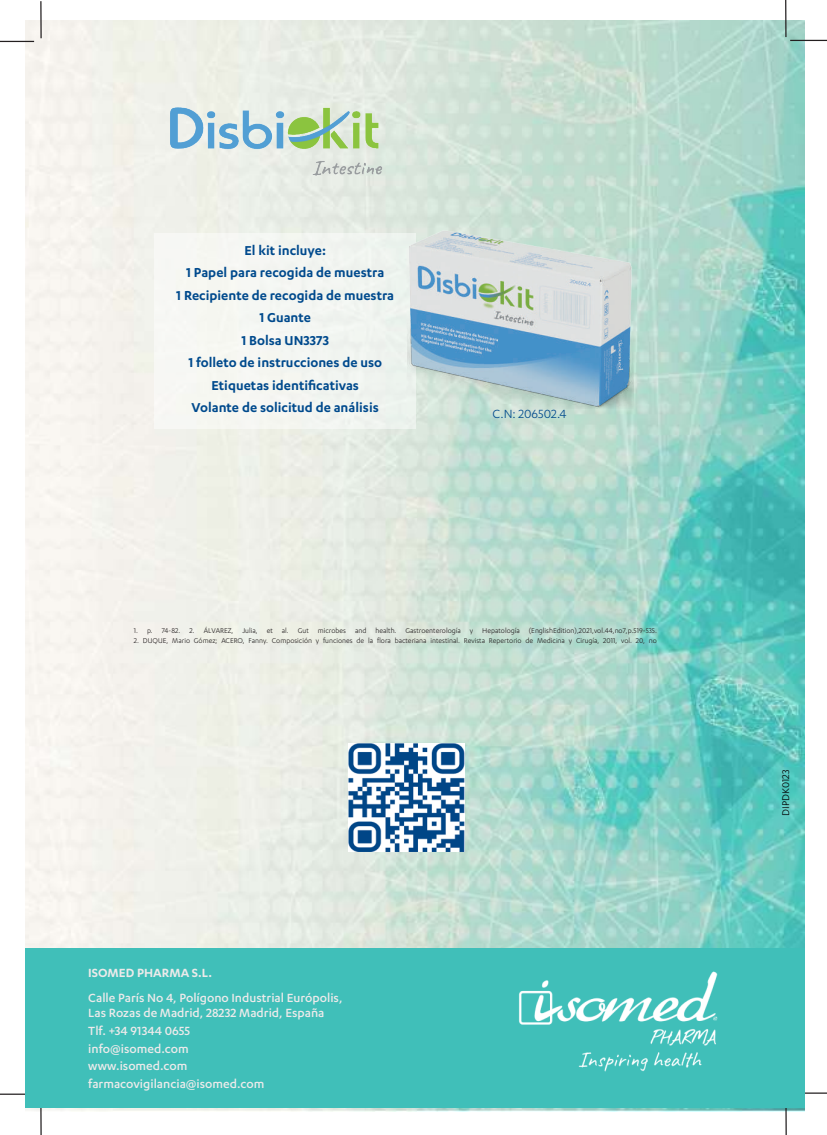
<style>
.page{position:relative;width:827px;height:1135px;background:#fff}
.page>*{position:absolute;margin:0;border:0;box-sizing:border-box;transform-origin:0 0}
.t1{font:600 15px/22.5px "Karbon";color:#004a8d;text-align:center}
.t2{font:500 13.75px/17.5px "Karbon";color:#eceaea}
.t3{font:600 13.75px "Karbon";color:#eceaea}
.t4{font:13.75px "Karbon";color:#004a8d}
.t5{font:11.25px "Karbon";color:#000001}
.t6{font:8px "Karbon";color:#231f20}
</style>
<div class="page">
<img style="left:25px;top:21px;width:779px;height:1091px">
<hr style="left:785px;top:0;width:1px;height:37px;background:#231f20">
<hr style="left:790px;top:40px;width:37px;height:1px;background:#231f20">
<hr style="left:791px;top:1092px;width:36px;height:2px;background:#231f20">
<hr style="left:0;top:1093px;width:36px;height:2px;background:#231f20">
<hr style="left:0;top:41px;width:34px;height:1px;background:#231f20">
<hr style="left:40px;top:1px;width:2px;height:37px;background:#231f20">
<hr style="left:785px;top:1099px;width:1px;height:36px;background:#231f20">
<hr style="left:40px;top:1099px;width:2px;height:36px;background:#231f20">
<div style="left:154px;top:233px;width:262px;height:196px;background:#f4f6f1"></div>
<img style="left:348px;top:743px;width:116px;height:109px">
<div style="left:25px;top:948px;width:779px;height:160px;background:#40bfb9"></div>
<img style="left:165px;top:104px;width:222px;height:77px">
<img style="left:519px;top:971px;width:199px;height:101px">
<img style="left:407px;top:228px;width:226px;height:181px">
<h1 class="t1" style="left:176px;top:239px;width:219px">El kit incluye:<br>1 Papel para recogida de muestra<br>1 Recipiente de recogida de muestra<br>1 Guante<br>1 Bolsa UN3373<br>1 folleto de instrucciones de uso<br>Etiquetas identificativas<br>Volante de solicitud de análisis</h1>
<h2 class="t4" style="left:492px;top:406px;width:76px">C.N: 206502.4</h2>
<p class="t6" style="left:134px;top:626px;width:524px">1. p. 74-82. 2. ÁLVAREZ, Julia, et al. Gut microbes and health. Gastroenterología y Hepatología (EnglishEdition),2021,vol.44,no7,p.519-535.</p>
<p class="t6" style="left:134px;top:636px;width:524px">2. DUQUE, Mario Gómez; ACERO, Fanny. Composición y funciones de la flora bacteriana intestinal. Revista Repertorio de Medicina y Cirugía, 2011, vol. 20, no</p>
<h2 class="t3" style="left:88px;top:965px;width:125px">ISOMED PHARMA S.L.</h2>
<h2 class="t2" style="left:88px;top:990px;width:256px;line-height:15px">Calle París No 4, Polígono Industrial Európolis,<br>Las Rozas de Madrid, 28232 Madrid, España</h2>
<h2 class="t2" style="left:88px;top:1021px;width:178px">Tlf. +34 91344 0655 info@isomed.com www.isomed.com farmacovigilancia@isomed.com</h2>
<h3 class="t5" style="left:779px;top:816px;width:48px;rotate:-90deg">DIPDK0123</h3>
</div>
